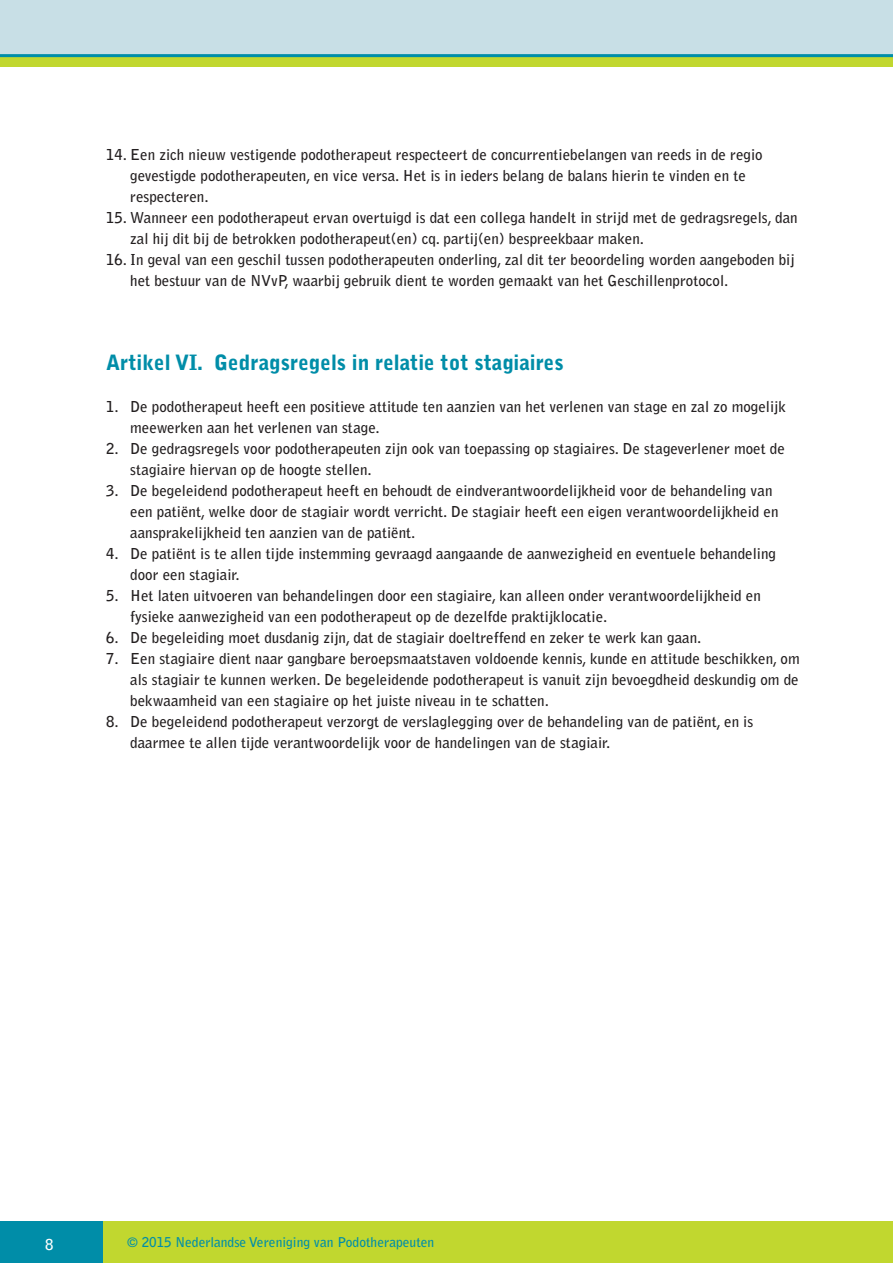
<style>
.page{position:relative;width:893px;height:1263px;background:#fff}
.page>*{position:absolute;margin:0;border:0;box-sizing:border-box;transform-origin:0 0}
.t1{font:900 21px "Bell Gothic Std";color:#008da8}
.t2{font:700 15px/21px "Bell Gothic Std";color:#231f20}
.t3{font:700 15px "Bell Gothic Std";color:#fff}
.t4{font:700 13.5px "Bell Gothic Std";color:#008ea8}
</style>
<div class="page">
<div style="left:0;top:57px;width:893px;height:10px;background:#c1d72f"></div>
<div style="left:0;top:0;width:893px;height:57px;background:#c8dfe6"></div>
<div style="left:103px;top:1221px;width:790px;height:42px;background:#c1d72f"></div>
<div style="left:0;top:1222px;width:103px;height:41px;background:#008da8"></div>
<p class="t2" style="left:130px;top:144px;width:634px;text-indent:-24px">14. Een zich nieuw vestigende podotherapeut respecteert de concurrentiebelangen van reeds in de regio gevestigde podotherapeuten, en vice versa. Het is in ieders belang de balans hierin te vinden en te respecteren.</p>
<p class="t2" style="left:130px;top:207px;width:669px;text-indent:-24px">15. Wanneer een podotherapeut ervan overtuigd is dat een collega handelt in strijd met de gedragsregels, dan zal hij dit bij de betrokken podotherapeut(en) cq. partij(en) bespreekbaar maken.</p>
<p class="t2" style="left:130px;top:249px;width:666px;text-indent:-24px">16. In geval van een geschil tussen podotherapeuten onderling, zal dit ter beoordeling worden aangeboden bij het bestuur van de NVvP, waarbij gebruik dient te worden gemaakt van het Geschillenprotocol.</p>
<p class="t1" style="left:106px;top:350px;width:459px">Artikel VI. Gedragsregels in relatie tot stagiaires</p>
<p class="t2" style="left:130px;top:396px;width:657px;text-indent:-24px">1. De podotherapeut heeft een positieve attitude ten aanzien van het verlenen van stage en zal zo mogelijk meewerken aan het verlenen van stage.</p>
<p class="t2" style="left:130px;top:438px;width:656px;text-indent:-24px">2. De gedragsregels voor podotherapeuten zijn ook van toepassing op stagiaires. De stageverlener moet de stagiaire hiervan op de hoogte stellen.</p>
<p class="t2" style="left:130px;top:480px;width:650px;text-indent:-24px">3. De begeleidend podotherapeut heeft en behoudt de eindverantwoordelijkheid voor de behandeling van een patiënt, welke door de stagiair wordt verricht. De stagiair heeft een eigen verantwoordelijkheid en aansprakelijkheid ten aanzien van de patiënt.</p>
<p class="t2" style="left:130px;top:543px;width:647px;text-indent:-24px">4. De patiënt is te allen tijde instemming gevraagd aangaande de aanwezigheid en eventuele behandeling door een stagiair.</p>
<p class="t2" style="left:130px;top:585px;width:632px;text-indent:-24px">5. Het laten uitvoeren van behandelingen door een stagiaire, kan alleen onder verantwoordelijkheid en fysieke aanwezigheid van een podotherapeut op de dezelfde praktijklocatie.</p>
<p class="t2" style="left:106px;top:627px;width:597px">6. De begeleiding moet dusdanig zijn, dat de stagiair doeltreffend en zeker te werk kan gaan.</p>
<p class="t2" style="left:130px;top:648px;width:671px;text-align:justify;text-indent:-24px">7. Een stagiaire dient naar gangbare beroepsmaatstaven voldoende kennis, kunde en attitude beschikken, om als stagiair te kunnen werken. De begeleidende podotherapeut is vanuit zijn bevoegdheid deskundig om de bekwaamheid van een stagiaire op het juiste niveau in te schatten.</p>
<p class="t2" style="left:130px;top:711px;width:624px;text-indent:-24px">8. De begeleidend podotherapeut verzorgt de verslaglegging over de behandeling van de patiënt, en is daarmee te allen tijde verantwoordelijk voor de handelingen van de stagiair.</p>
<p class="t3" style="left:45px;top:1235px;width:10px">8</p>
<p class="t4" style="left:127px;top:1234px;width:309px">© 2015 Nederlandse Vereniging van Podotherapeuten</p>
</div>
